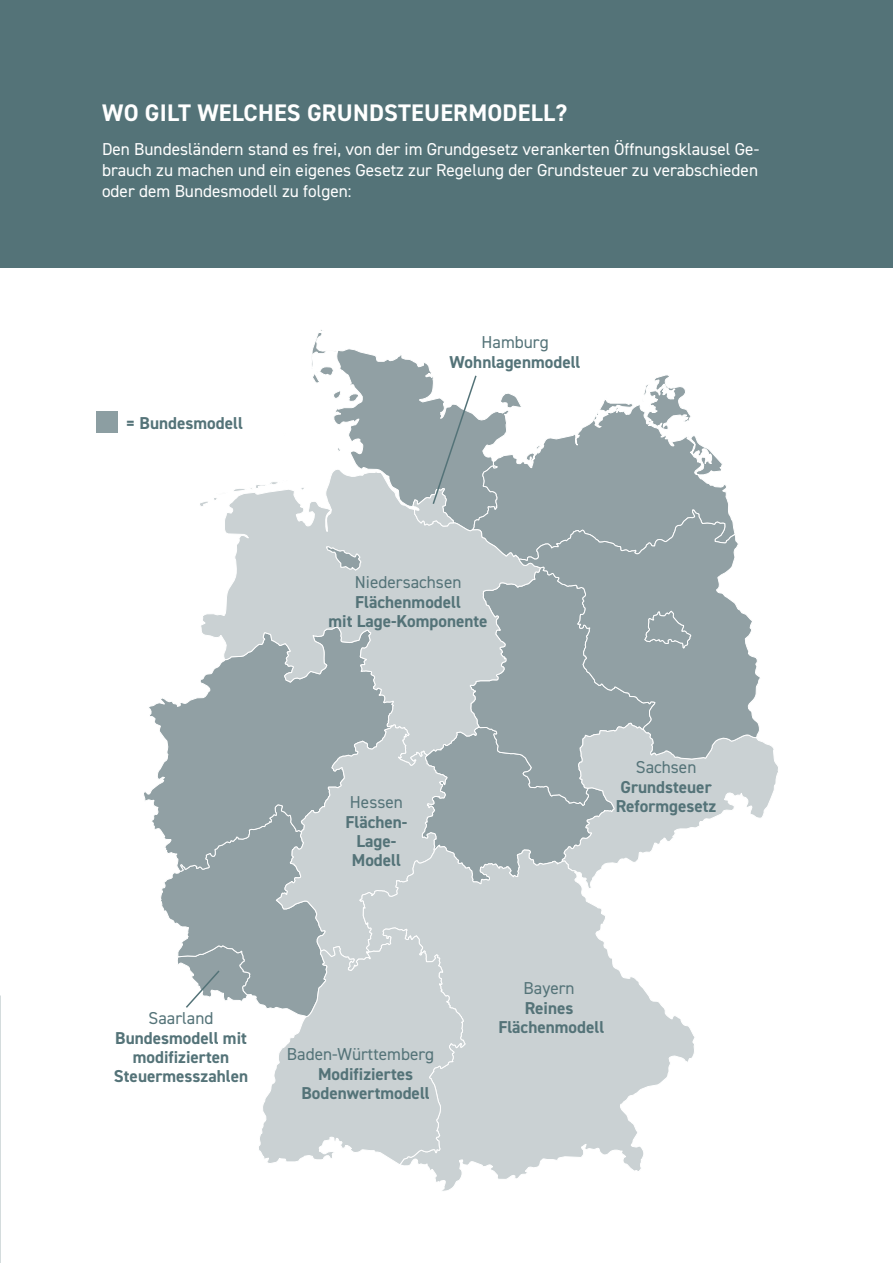
<style>
.page{position:relative;width:893px;height:1263px;background:#fff}
.page>*{position:absolute;margin:0;border:0;box-sizing:border-box;transform-origin:0 0}
.t1{font:700 24px "DIN2014";letter-spacing:.01em;color:#fff}
.t2{font:700 17.25px/18.8px "DIN2014";color:#547378;text-align:center}
.t3{font:17.25px/21px "DIN2014";color:#fff;text-align:justify}
.t4{font:17.25px "DIN2014";color:#547378}
</style>
<div class="page">
<div style="left:0;top:0;width:893px;height:268px;background:#547378"></div>
<svg style="left:312px;top:330px;width:119px;height:139px"></svg>
<svg style="left:144px;top:703px;width:15px;height:126px"></svg>
<svg style="left:478px;top:375px;width:250px;height:134px"></svg>
<svg style="left:200px;top:469px;width:341px;height:77px"></svg>
<svg style="left:518px;top:509px;width:220px;height:37px;background:#97a5a9"></svg>
<svg style="left:404px;top:1018px;width:291px;height:173px"></svg>
<svg style="left:259px;top:1018px;width:207px;height:147px;background:#d1d7d8"></svg>
<svg style="left:412px;top:374px;width:66px;height:153px"></svg>
<svg style="left:159px;top:546px;width:619px;height:472px"></svg>
<div style="left:97px;top:412px;width:21px;height:21px;background:#8c9ea2"></div>
<h1 class="t1" style="left:102px;top:97px;width:466px">WO GILT WELCHES GRUNDSTEUERMODELL?</h1>
<p class="t3" style="left:102px;top:138px;width:659px">Den Bundesländern stand es frei, von der im Grundgesetz verankerten Öffnungsklausel Ge&shy;brauch zu machen und ein eigenes Gesetz zur Regelung der Grundsteuer zu verabschieden oder dem Bundesmodell zu folgen:</p>
<p class="t4" style="left:482px;top:331px;width:69px">Hamburg</p>
<p class="t2" style="left:126px;top:414px;width:118px">= Bundesmodell</p>
<p class="t2" style="left:450px;top:352px;width:132px">Wohnlagenmodell</p>
<p class="t4" style="left:355px;top:572px;width:108px">Niedersachsen</p>
<p class="t2" style="left:328px;top:593px;width:161px">Flächenmodell<br>mit Lage-Komponente</p>
<p class="t4" style="left:350px;top:791px;width:54px">Hessen</p>
<p class="t2" style="left:345px;top:813px;width:64px">Flächen-<br>Lage-<br>Modell</p>
<p class="t4" style="left:149px;top:1007px;width:66px">Saarland</p>
<p class="t2" style="left:114px;top:1028px;width:136px">Bundesmodell mit modifizierten<br>Steuermesszahlen</p>
<p class="t4" style="left:287px;top:1043px;width:149px">Baden-Württemberg</p>
<p class="t2" style="left:301px;top:1064px;width:130px">Modifiziertes<br>Bodenwertmodell</p>
<p class="t4" style="left:636px;top:757px;width:62px">Sachsen</p>
<p class="t2" style="left:616px;top:777px;width:102px;text-align:left">Grundsteuer<br>Reformgesetz</p>
<p class="t4" style="left:524px;top:977px;width:53px">Bayern</p>
<p class="t2" style="left:498px;top:998px;width:107px">Reines<br>Flächenmodell</p>
</div>
